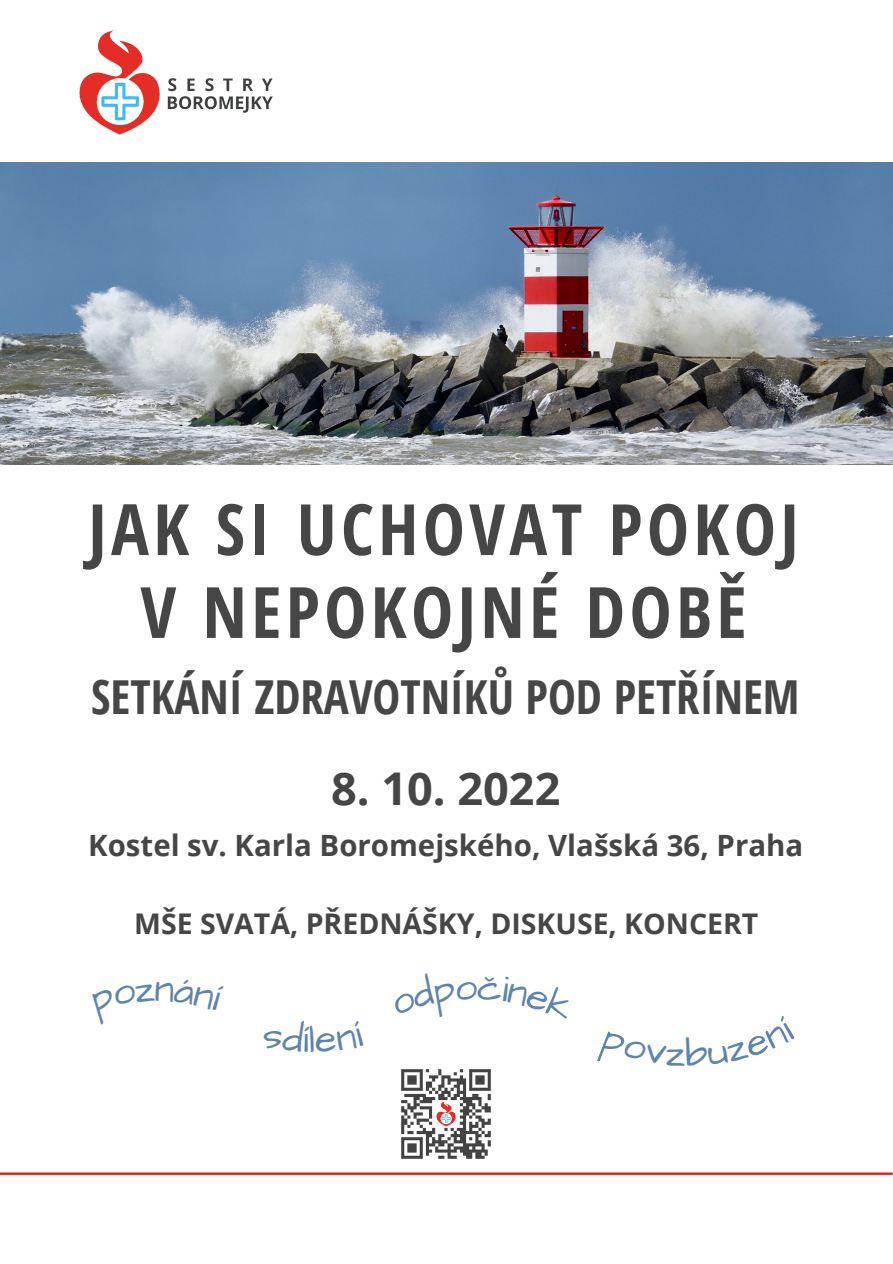
<style>
.page{position:relative;width:893px;height:1264px;background:#fff}
.page>*{position:absolute;margin:0;border:0;box-sizing:border-box;transform-origin:0 0}
.t1{font:700 70.8px/82.8px "Open Sans Condensed";letter-spacing:.06em;color:#464646;text-align:center}
.t2{font:700 46.8px "Open Sans Condensed";color:#464646}
.t3{font:700 45.15px "Open Sans";color:#464646}
.t4{font:39.6px "Architects Daughter";color:#5e83ad}
.t5{font:700 29.4px "Open Sans";color:#464646}
.t6{font:700 28.5px "Open Sans";color:#464646}
</style>
<div class="page">
<img style="left:79px;top:30px;width:194px;height:105px">
<img style="left:0;top:162px;width:892px;height:302px">
<img style="left:401px;top:1069px;width:90px;height:90px">
<hr style="left:0;top:1172px;width:892px;height:2px;background:#e11707">
<h1 class="t1" style="left:88px;top:486px;width:711px">JAK SI UCHOVAT POKOJ<br>V NEPOKOJNÉ DOBĚ</h1>
<h2 class="t2" style="left:91px;top:663px;width:710px">SETKÁNÍ ZDRAVOTNÍKŮ POD PETŘÍNEM</h2>
<h3 class="t3" style="left:331px;top:756px;width:231px">8. 10. 2022</h3>
<p class="t5" style="left:88px;top:824px;width:716px">Kostel sv. Karla Boromejského, Vlašská 36, Praha</p>
<p class="t6" style="left:134px;top:904px;width:625px">MŠE SVATÁ, PŘEDNÁŠKY, DISKUSE, KONCERT</p>
<h3 class="t4" style="left:309px;top:1012px;width:8px">l</h3>
</div>
